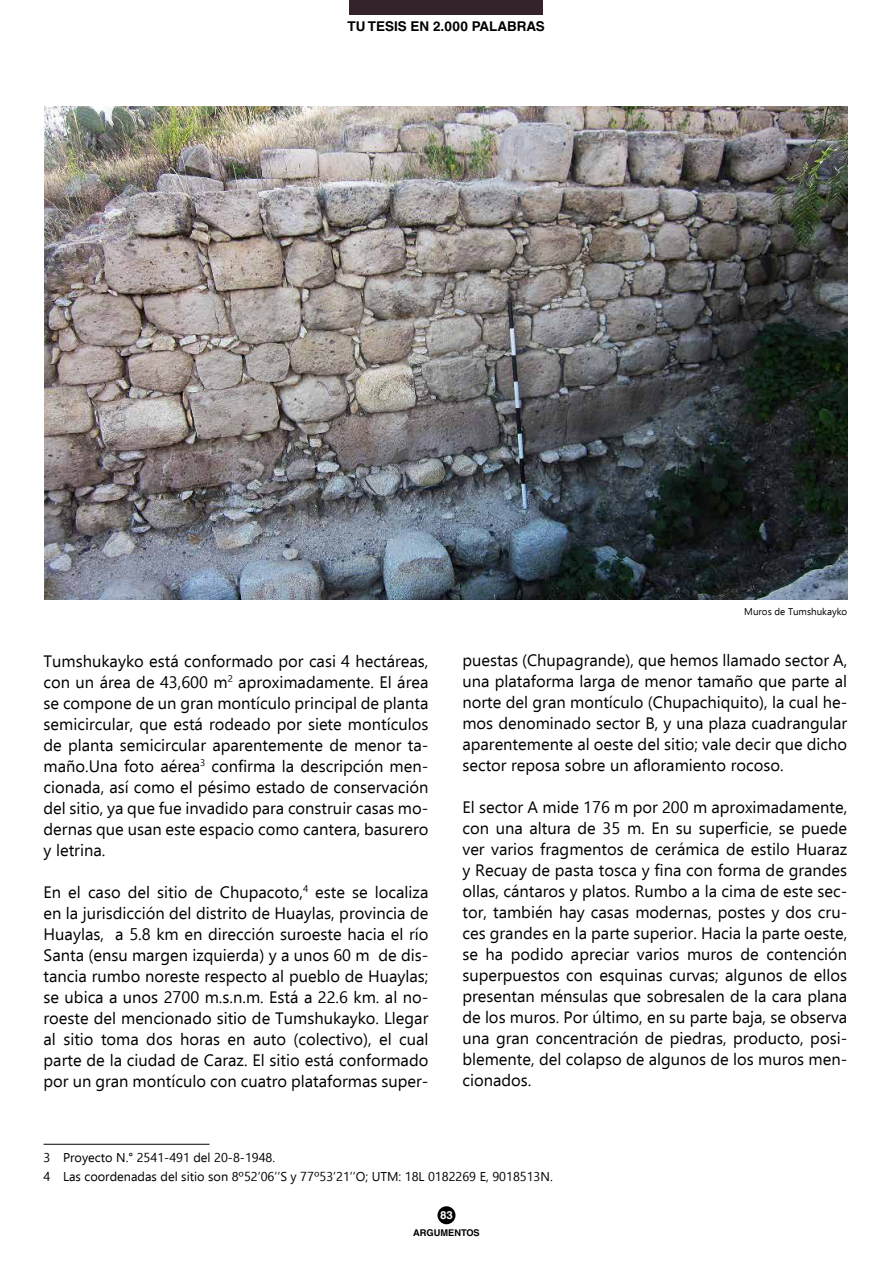
<style>
.page{position:relative;width:893px;height:1263px;background:#fff}
.page>*{position:absolute;margin:0;border:0;box-sizing:border-box;transform-origin:0 0}
.t1{font:16.5px/21px "Ebrima";color:#000;text-align:justify}
.t2{font:700 13.5px "Helvetica LT Std";color:#000}
.t3{font:12.75px/19.5px "Ebrima";color:#000}
.t4{font:700 11.25px "Helvetica World";color:#fff}
.t5{font:9.75px "Ebrima";color:#000}
.t6{font:700 9.3px "Helvetica LT Std";color:#000}
</style>
<div class="page">
<div style="left:437px;top:1206px;width:18px;height:18px;background:#000;border-radius:50%"></div>
<div style="left:350px;top:0;width:193px;height:15px;background:#34232a"></div>
<hr style="left:44px;top:1144px;width:165px;height:1px;background:#000">
<img style="left:45px;top:106px;width:802px;height:494px">
<p class="t2" style="left:347px;top:18px;width:199px">TU TESIS EN 2.000 PALABRAS</p>
<p class="t5" style="left:744px;top:605px;width:104px">Muros de Tumshukayko</p>
<p class="t1" style="left:44px;top:650px;width:386px">Tumshukayko está conformado por casi 4 hectáreas, con un área de 43,600 m<sup>2</sup> aproximadamente. El área se compone de un gran montículo principal de planta semicircular, que está rodeado por siete montículos de planta semicircular aparentemente de menor ta&shy;maño.Una foto aérea<sup>3</sup> confirma la descripción men&shy;cionada, así como el pésimo estado de conservación del sitio, ya que fue invadido para construir casas mo&shy;dernas que usan este espacio como cantera, basurero y letrina.</p>
<p class="t1" style="left:44px;top:881px;width:386px">En el caso del sitio de Chupacoto,<sup>4</sup> este se localiza en la jurisdicción del distrito de Huaylas, provincia de Huaylas, a 5.8 km en dirección suroeste hacia el río Santa (ensu margen izquierda) y a unos 60 m de dis&shy;tancia rumbo noreste respecto al pueblo de Huaylas; se ubica a unos 2700 m.s.n.m. Está a 22.6 km. al no&shy;roeste del mencionado sitio de Tumshukayko. Llegar al sitio toma dos horas en auto (colectivo), el cual parte de la ciudad de Caraz. El sitio está conformado por un gran montículo con cuatro plataformas super-</p>
<p class="t1" style="left:462px;top:649px;width:386px">puestas (Chupagrande), que hemos llamado sector A, una plataforma larga de menor tamaño que parte al norte del gran montículo (Chupachiquito), la cual he&shy;mos denominado sector B, y una plaza cuadrangular aparentemente al oeste del sitio; vale decir que dicho sector reposa sobre un afloramiento rocoso.</p>
<p class="t1" style="left:462px;top:796px;width:386px">El sector A mide 176 m por 200 m aproximadamente, con una altura de 35 m. En su superficie, se puede ver varios fragmentos de cerámica de estilo Huaraz y Recuay de pasta tosca y fina con forma de grandes ollas, cántaros y platos. Rumbo a la cima de este sec&shy;tor, también hay casas modernas, postes y dos cru&shy;ces grandes en la parte superior. Hacia la parte oeste, se ha podido apreciar varios muros de contención superpuestos con esquinas curvas; algunos de ellos presentan ménsulas que sobresalen de la cara plana de los muros. Por último, en su parte baja, se observa una gran concentración de piedras, producto, posi&shy;blemente, del colapso de algunos de los muros men&shy;cionados.</p>
<p class="t3" style="left:44px;top:1147px;width:511px">3 Proyecto N.° 2541-491 del 20-8-1948.<br>4 Las coordenadas del sitio son 8º52’06’’S y 77º53’21’’O; UTM: 18L 0182269 E, 9018513N.</p>
<p class="t4" style="left:440px;top:1209px;width:14px">83</p>
<p class="t6" style="left:413px;top:1227px;width:68px">ARGUMENTOS</p>
</div>
